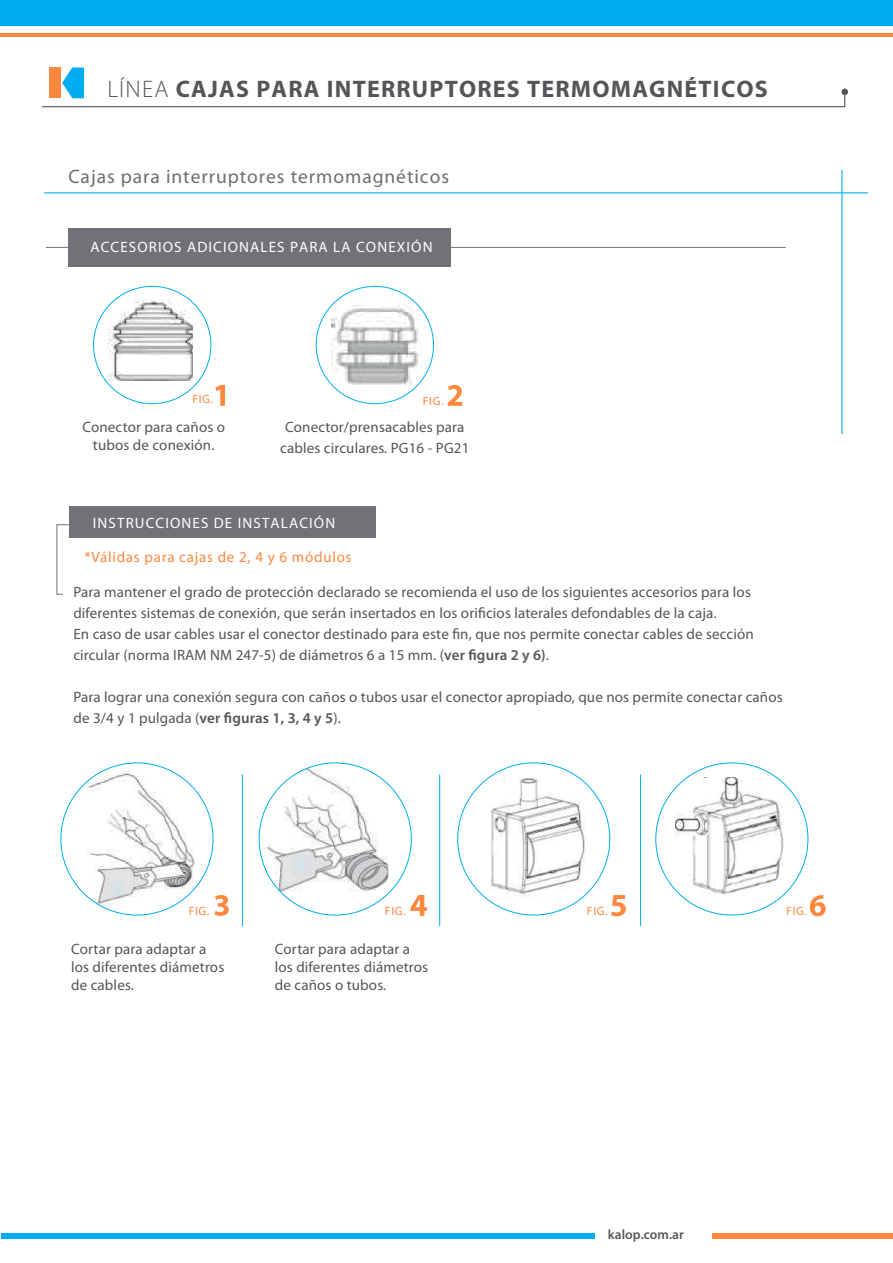
<style>
.page{position:relative;width:893px;height:1263px;background:#fff}
.page>*{position:absolute;margin:0;border:0;box-sizing:border-box;transform-origin:0 0}
.t1{font:700 24px "Myriad Pro";letter-spacing:.05em;color:#555559}
.t2{font:19.5px "Myriad Pro";letter-spacing:.05em;color:#707072}
.t3{font:15px/21px "Myriad Pro";letter-spacing:.01em;color:#535658}
.t4{font:15px "Myriad Pro";letter-spacing:.075em;color:#fff}
.t5{font:15px "Myriad Pro";letter-spacing:.05em;color:#ff873e}
.t6{font:600 13.5px "Myriad Pro";color:#56575b}
.t7{font:12px "Myriad Pro";letter-spacing:.05em;color:#ff873e}
.s1{font-weight:300}
.s2{font-weight:600}
</style>
<div class="page">
<hr style="left:46px;top:247px;width:740px;height:1px;background:#717178">
<div style="left:68px;top:228px;width:383px;height:39px;background:#717178"></div>
<svg style="left:56px;top:524px;width:14px;height:71px"></svg>
<div style="left:69px;top:506px;width:307px;height:31px;background:#717178"></div>
<svg style="left:215px;top:385px;width:10px;height:21px"></svg>
<svg style="left:448px;top:385px;width:14px;height:21px"></svg>
<svg style="left:214px;top:895px;width:15px;height:21px"></svg>
<svg style="left:411px;top:895px;width:16px;height:21px"></svg>
<hr style="left:242px;top:774px;width:1px;height:152px;background:#00aeef">
<hr style="left:439px;top:774px;width:1px;height:152px;background:#00aeef">
<hr style="left:640px;top:774px;width:1px;height:152px;background:#00aeef">
<img style="left:79px;top:768px;width:116px;height:137px">
<img style="left:259px;top:764px;width:129px;height:131px">
<img style="left:477px;top:777px;width:117px;height:122px">
<img style="left:675px;top:777px;width:114px;height:119px">
<img style="left:109px;top:299px;width:84px;height:82px">
<img style="left:332px;top:304px;width:89px;height:81px">
<svg style="left:611px;top:895px;width:15px;height:21px"></svg>
<svg style="left:810px;top:895px;width:16px;height:21px"></svg>
<hr style="left:44px;top:192px;width:824px;height:1px;background:#00aeef">
<hr style="left:841px;top:170px;width:2px;height:264px;background:#00aeef">
<div style="left:49px;top:67px;width:12px;height:31px;background:#ff873e"></div>
<div style="left:0;top:0;width:893px;height:26px;background:#00aeef"></div>
<hr style="left:0;top:33px;width:893px;height:4px;background:#ff873e">
<svg style="left:42px;top:68px;width:804px;height:40px"></svg>
<div style="left:841px;top:89px;width:7px;height:6px;background:#555559;border-radius:50%"></div>
<div style="left:1px;top:1233px;width:593px;height:6px;background:#00aeef"></div>
<div style="left:713px;top:1233px;width:180px;height:6px;background:#ff873e"></div>
<h1 class="t1" style="left:107px;top:75px;width:662px"><span class="s1">LÍNEA</span> CAJAS PARA INTERRUPTORES TERMOMAGNÉTICOS</h1>
<h2 class="t2" style="left:68px;top:166px;width:382px">Cajas para interruptores termomagnéticos</h2>
<p class="t4" style="left:90px;top:239px;width:344px">ACCESORIOS ADICIONALES PARA LA CONEXIÓN</p>
<p class="t7" style="left:192px;top:393px;width:22px">FIG.</p>
<p class="t7" style="left:423px;top:394px;width:22px">FIG.</p>
<p class="t3" style="left:82px;top:418px;width:144px;line-height:18px;text-align:center">Conector para caños o tubos de conexión.</p>
<p class="t3" style="left:280px;top:417px;width:191px;text-align:center">Conector/prensacables para cables circulares. PG16 - PG21</p>
<p class="t4" style="left:93px;top:515px;width:244px">INSTRUCCIONES DE INSTALACIÓN</p>
<p class="t5" style="left:85px;top:549px;width:268px">*Válidas para cajas de 2, 4 y 6 módulos</p>
<p class="t3" style="left:73px;top:581px;width:682px">Para mantener el grado de protección declarado se recomienda el uso de los siguientes accesorios para los diferentes sistemas de conexión, que serán insertados en los orificios laterales defondables de la caja.<br>En caso de usar cables usar el conector destinado para este fin, que nos permite conectar cables de sección circular (norma IRAM NM 247-5) de diámetros 6 a 15 mm. (<span class="s2">ver figura 2 y 6)</span>.</p>
<p class="t3" style="left:73px;top:686px;width:711px">Para lograr una conexión segura con caños o tubos usar el conector apropiado, que nos permite conectar caños de 3/4 y 1 pulgada (<span class="s2">ver figuras 1, 3, 4 y 5</span>).</p>
<p class="t7" style="left:189px;top:904px;width:22px">FIG.</p>
<p class="t7" style="left:385px;top:904px;width:22px">FIG.</p>
<p class="t7" style="left:587px;top:904px;width:22px">FIG.</p>
<p class="t7" style="left:786px;top:904px;width:22px">FIG.</p>
<p class="t3" style="left:71px;top:940px;width:155px;line-height:18px">Cortar para adaptar a los diferentes diámetros de cables.</p>
<p class="t3" style="left:275px;top:940px;width:155px;line-height:18px">Cortar para adaptar a los diferentes diámetros de caños o tubos.</p>
<p class="t6" style="left:608px;top:1227px;width:77px">kalop.com.ar</p>
</div>
